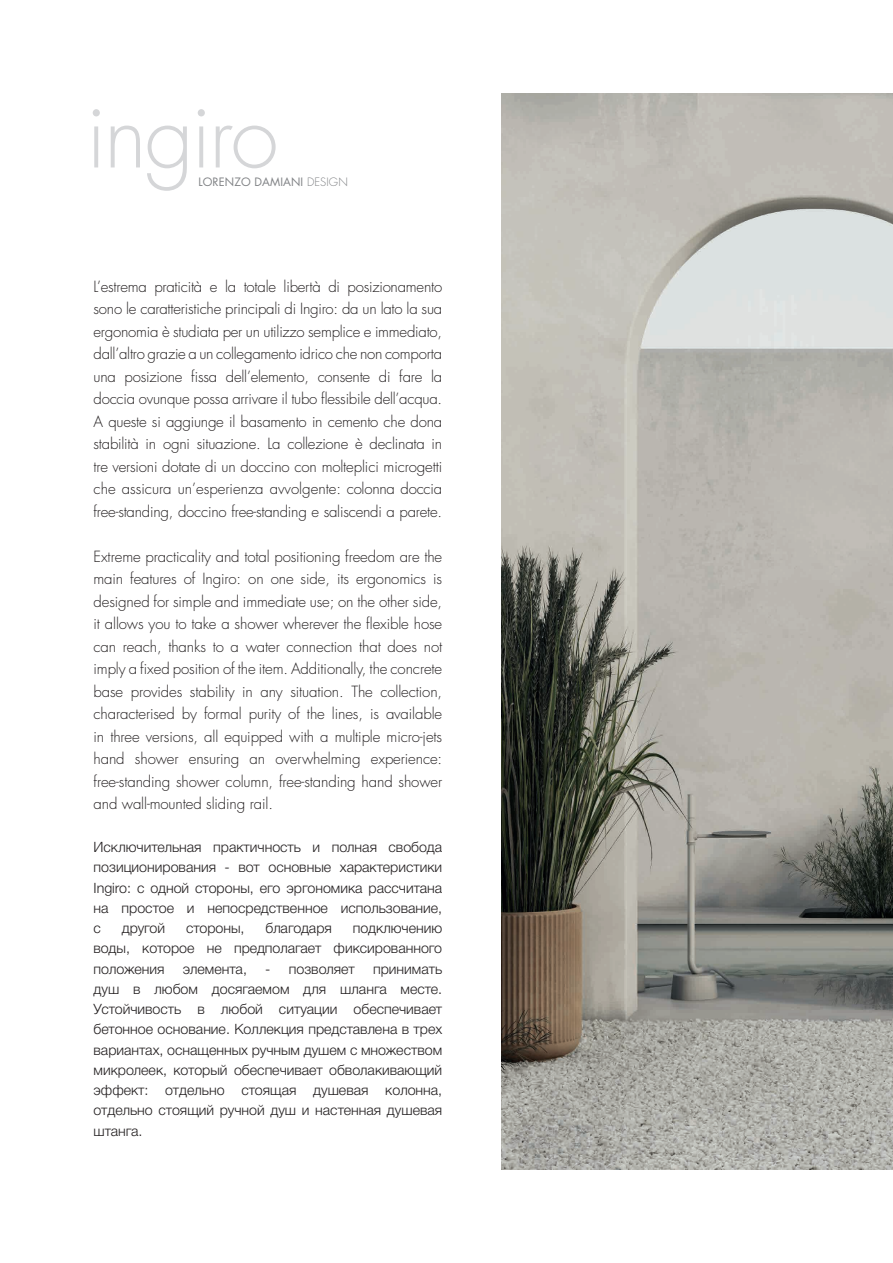
<style>
.page{position:relative;width:893px;height:1263px;background:#fff}
.page>*{position:absolute;margin:0;border:0;box-sizing:border-box;transform-origin:0 0}
.t1{font:300 88.8px "Futura Std";letter-spacing:-.03em;color:#d5d6d8}
.t2{font:300 15px/22.5px "Futura Std";letter-spacing:-.01em;color:#231f20;text-align:justify}
.t3{font:300 14.25px/20.2px "Helvetica Neue Cyr";color:#231f20;text-align:justify}
.t4{font:11.25px "Futura Std";letter-spacing:.01em;color:#808285}
.s1{font-weight:300}
</style>
<div class="page">
<img style="left:502px;top:94px;width:391px;height:1075px">
<h1 class="t1" style="left:86px;top:81px;width:194px">ingiro</h1>
<p class="t4" style="left:198px;top:174px;width:151px">LORENZO DAMIANI <span class="s1">DESIGN</span></p>
<p class="t2" style="left:94px;top:276px;width:350px">L’estrema praticità e la totale libertà di posizionamento sono le caratteristiche principali di Ingiro: da un lato la sua ergonomia è studiata per un utilizzo semplice e immediato, dall’altro grazie a un collegamento idrico che non comporta una posizione fissa dell’elemento, consente di fare la doccia ovunque possa arrivare il tubo flessibile dell’acqua.<br>A queste si aggiunge il basamento in cemento che dona stabilità in ogni situazione. La collezione è declinata in tre versioni dotate di un doccino con molteplici microgetti che assicura un’esperienza avvolgente: colonna doccia free-standing, doccino free-standing e saliscendi a parete.</p>
<p class="t2" style="left:94px;top:546px;width:350px">Extreme practicality and total positioning freedom are the main features of Ingiro: on one side, its ergonomics is designed for simple and immediate use; on the other side, it allows you to take a shower wherever the flexible hose can reach, thanks to a water connection that does not imply a fixed position of the item. Additionally, the concrete base provides stability in any situation. The collection, characterised by formal purity of the lines, is available in three versions, all equipped with a multiple micro-jets hand shower ensuring an overwhelming experience: free-standing shower column, free-standing hand shower and wall-mounted sliding rail.</p>
<p class="t3" style="left:94px;top:837px;width:350px">Исключительная практичность и полная свобода позиционирования - вот основные характеристики Ingiro: с одной стороны, его эргономика рассчитана на простое и непосредственное использование, с</p>
<p class="t3" style="left:122px;top:918px;width:45px">другой</p>
<p class="t3" style="left:186px;top:918px;width:60px">стороны,</p>
<p class="t3" style="left:265px;top:918px;width:68px">благодаря</p>
<p class="t3" style="left:94px;top:918px;width:350px;text-indent:259px">подключению воды, которое не предполагает фиксированного положения</p>
<p class="t3" style="left:94px;top:959px;width:350px;text-indent:279px">принимать душ в любом досягаемом для шланга месте.<br>Устойчивость в любой ситуации обеспечивает бетонное основание. Коллекция представлена в трех вариантах, оснащенных ручным душем с множеством микролеек, который обеспечивает обволакивающий эффект: отдельно стоящая душевая колонна, отдельно стоящий ручной душ и настенная душевая штанга.</p>
<p class="t3" style="left:183px;top:959px;width:66px">элемента,</p>
<p class="t3" style="left:265px;top:959px;width:91px">- позволяет</p>
</div>
